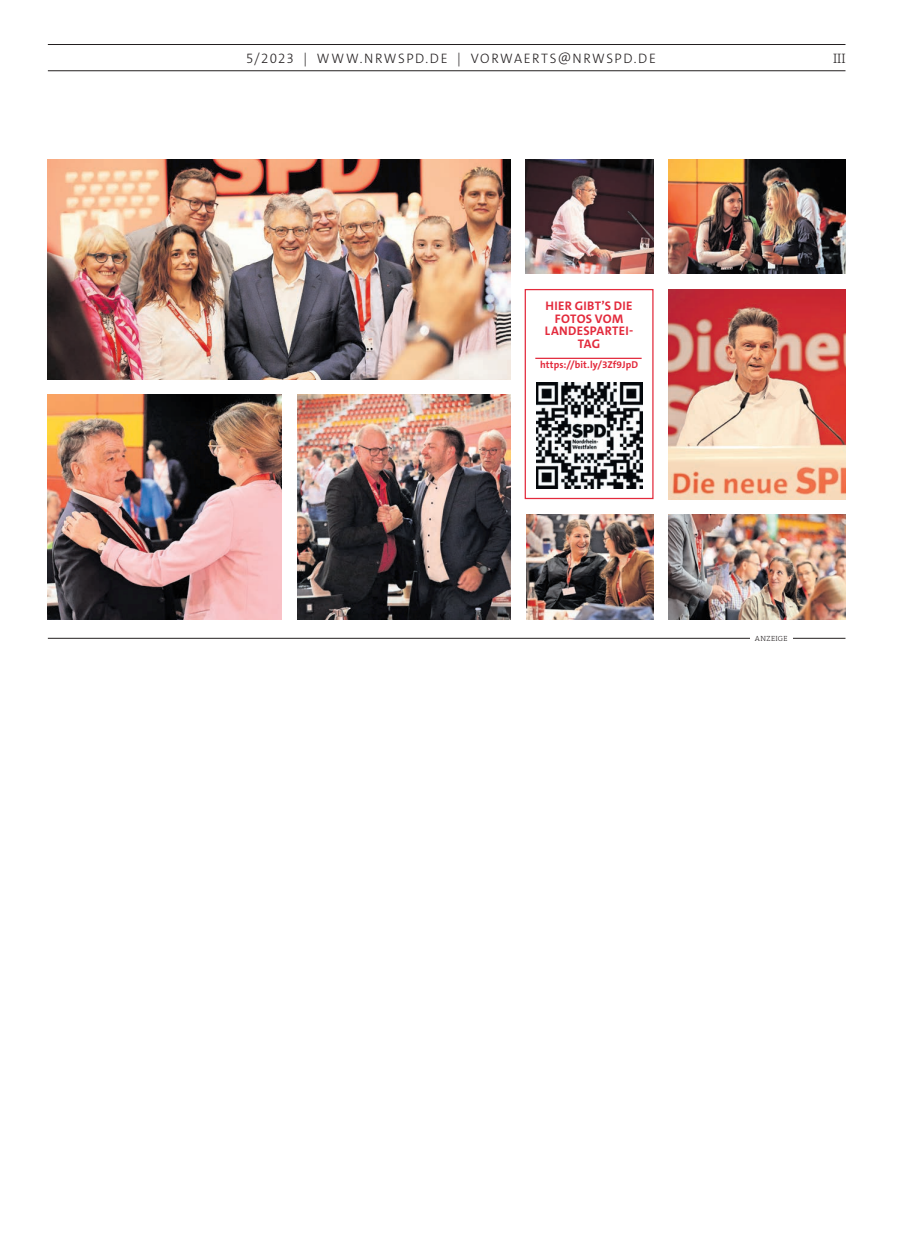
<style>
.page{position:relative;width:904px;height:1241px;background:#fff}
.page>*{position:absolute;margin:0;border:0;box-sizing:border-box;transform-origin:0 0}
.t1{font:300 13.75px "The Sans C5";letter-spacing:.115em;color:#231f20}
.t2{font:300 13.75px "The Serif C5";color:#231f20}
.t3{font:700 12.5px/12.5px "The Sans C5";letter-spacing:.02em;color:#e32a3c;text-align:center}
.t4{font:700 10px "The Sans C5";letter-spacing:.01em;color:#e32a3c}
.t5{font:300 7.5px "The Serif C5";letter-spacing:.045em;color:#231f20}
</style>
<div class="page">
<hr style="left:48px;top:638px;width:797px;height:1px;background:#231f20">
<hr style="left:48px;top:44px;width:797px;height:1px;background:#231f20">
<hr style="left:48px;top:70px;width:797px;height:1px;background:#231f20">
<div style="left:749px;top:632px;width:43px;height:12px;background:#fff"></div>
<img style="left:48px;top:159px;width:462px;height:220px">
<img style="left:525px;top:159px;width:128px;height:115px">
<img style="left:668px;top:514px;width:177px;height:105px">
<img style="left:297px;top:394px;width:213px;height:225px">
<img style="left:526px;top:514px;width:127px;height:105px">
<img style="left:48px;top:394px;width:234px;height:225px">
<img style="left:668px;top:289px;width:177px;height:210px">
<img style="left:668px;top:159px;width:177px;height:115px">
<div style="left:524px;top:289px;width:129px;height:210px;border:1px solid #e32a3c"></div>
<img style="left:536px;top:383px;width:106px;height:105px">
<hr style="left:535px;top:357px;width:106px;height:2px;background:#e32a3c">
<p class="t1" style="left:246px;top:49px;width:411px">5/2023 | WWW.NRWSPD.DE | VORWAERTS@NRWSPD.DE</p>
<p class="t2" style="left:833px;top:49px;width:14px">III</p>
<p class="t3" style="left:545px;top:300px;width:90px">HIER GIBT’S DIE<br>FOTOS VOM<br>LANDESPARTEI-<br>TAG</p>
<p class="t4" style="left:540px;top:358px;width:99px">https://bit.ly/3Zf9JpD</p>
<p class="t5" style="left:755px;top:633px;width:34px">ANZEIGE</p>
</div>
